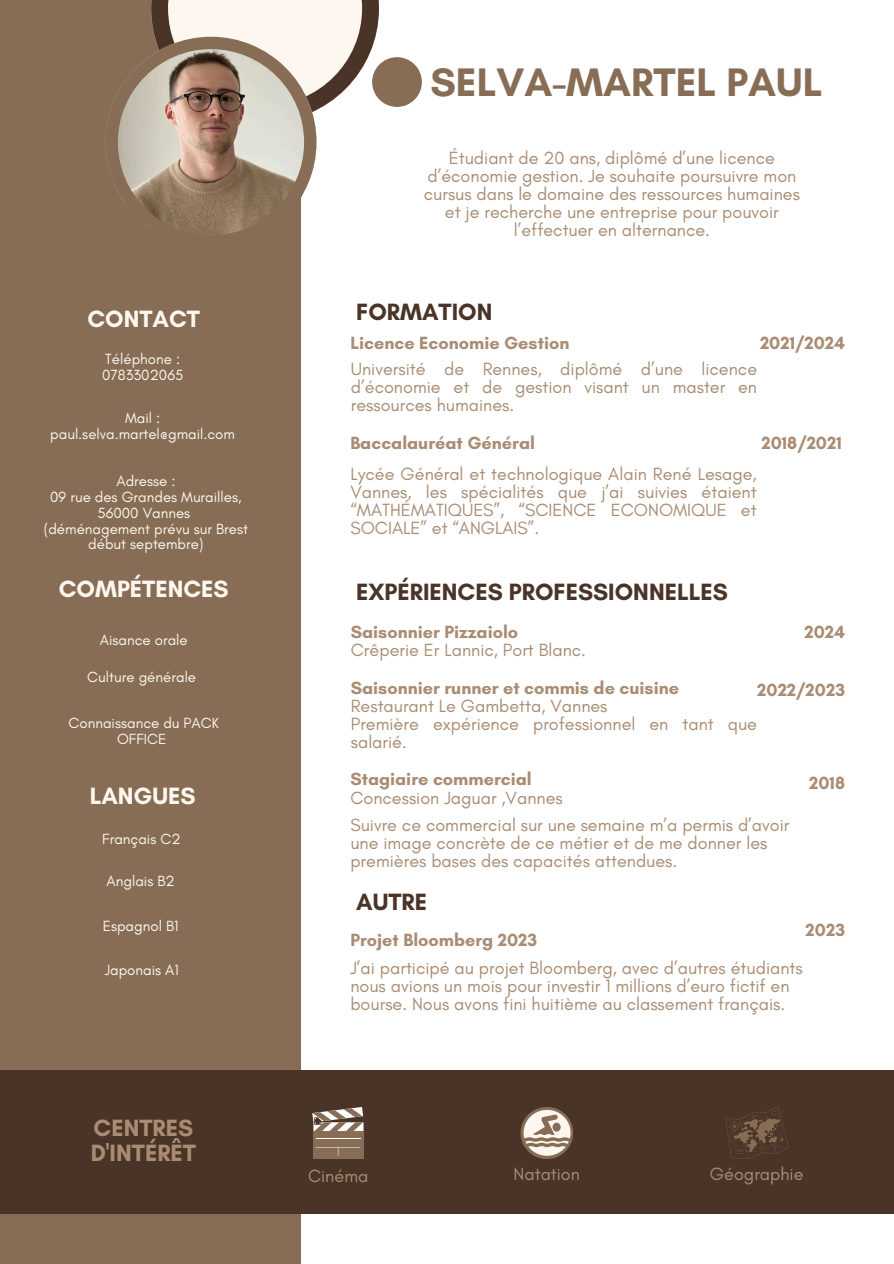
<style>
.page{position:relative;width:894px;height:1264px;background:#fff}
.page>*{position:absolute;margin:0;border:0;box-sizing:border-box;transform-origin:0 0}
.t1{font:700 40.5px "Glacial Indifference";color:#876d55}
.t2{font:700 24px "Glacial Indifference";color:#4a3427}
.t3{font:700 24px "Glacial Indifference";color:#fdf7f0}
.t4{font:700 24px/24.8px "Glacial Indifference";color:#a98c73}
.t5{font:18px/18px "Glacial Indifference";color:#a98c73}
.t6{font:700 18px "Glacial Indifference";color:#a98c73}
.t7{font:15px/15.8px "Glacial Indifference";color:#fdf7f0;text-align:center}
.s1{font-weight:700}
</style>
<div class="page">
<div style="left:0;top:0;width:301px;height:1263px;background:#876d55"></div>
<div style="left:0;top:1070px;width:893px;height:143px;background:#4a3427"></div>
<div style="left:372px;top:57px;width:50px;height:50px;background:#876d55;border-radius:50%"></div>
<div style="left:313px;top:1131px;width:50px;height:27px;background:#876d55"></div>
<hr style="left:316px;top:1138px;width:44px;height:1px;background:#fff">
<svg style="left:316px;top:1147px;width:44px;height:8px"></svg>
<svg style="left:312px;top:1107px;width:51px;height:24px"></svg>
<svg style="left:520px;top:1107px;width:53px;height:51px"></svg>
<svg style="left:725px;top:1107px;width:63px;height:51px"></svg>
<svg style="left:105px;top:0;width:273px;height:235px"></svg>
<p class="t3" style="left:87px;top:304px;width:114px">CONTACT</p>
<p class="t7" style="left:105px;top:351px;width:76px">Téléphone :</p>
<h2 class="t7" style="left:102px;top:367px;width:83px">0783302065</h2>
<p class="t7" style="left:125px;top:410px;width:37px">Mail :</p>
<p class="t7" style="left:50px;top:426px;width:186px">paul.selva.martel@gmail.com</p>
<p class="t7" style="left:116px;top:473px;width:60px">Adresse :</p>
<h2 class="t7" style="left:50px;top:489px;width:193px">09 rue des Grandes Murailles,<br>56000 Vannes</h2>
<p class="t7" style="left:44px;top:520px;width:206px">(déménagement prévu sur Brest début septembre)</p>
<p class="t3" style="left:59px;top:574px;width:171px">COMPÉTENCES</p>
<p class="t7" style="left:100px;top:631px;width:89px">Aisance orale</p>
<p class="t7" style="left:87px;top:669px;width:110px">Culture générale</p>
<h1 class="t7" style="left:69px;top:714px;width:152px">Connaissance du PACK<br>OFFICE</h1>
<h2 class="t3" style="left:90px;top:781px;width:107px">LANGUES</h2>
<h4 class="t7" style="left:102px;top:830px;width:80px">Français C2</h4>
<h3 class="t7" style="left:106px;top:873px;width:70px">Anglais B2</h3>
<h2 class="t7" style="left:103px;top:917px;width:77px">Espagnol B1</h2>
<h3 class="t7" style="left:105px;top:961px;width:76px">Japonais A1</h3>
<h3 class="t4" style="left:91px;top:1115px;width:107px">CENTRES<br>D'INTÉRÊT</h3>
<h2 class="t1" style="left:430px;top:57px;width:393px">SELVA-MARTEL PAUL</h2>
<p class="t5" style="left:424px;top:148px;width:377px;text-align:center">Étudiant de 20 ans, diplômé d’une licence d’économie gestion. Je souhaite poursuivre mon cursus dans le domaine des ressources humaines et je recherche une entreprise pour pouvoir l’effectuer en alternance.</p>
<p class="t2" style="left:356px;top:297px;width:138px">FORMATION</p>
<p class="t6" style="left:350px;top:332px;width:220px">Licence Economie Gestion</p>
<p class="t5" style="left:351px;top:360px;width:71px">Université</p>
<p class="t5" style="left:444px;top:360px;width:174px">de Rennes, diplômé</p>
<h4 class="t6" style="left:759px;top:332px;width:86px">2021/2024</h4>
<p class="t5" style="left:351px;top:360px;width:408px;text-align:justify;text-indent:290px">d’une licence d’économie et de gestion visant un master en ressources humaines.</p>
<h3 class="t6" style="left:350px;top:432px;width:186px">Baccalauréat Général</h3>
<h4 class="t5" style="left:350px;top:464px;width:407px;text-align:justify">Lycée Général et technologique Alain René Lesage, Vannes, les spécialités que j’ai suivies étaient “MATHÉMATIQUES”, “SCIENCE ECONOMIQUE et SOCIALE” et “ANGLAIS”.</h4>
<h2 class="t6" style="left:761px;top:432px;width:82px">2018/2021</h2>
<p class="t2" style="left:356px;top:577px;width:373px">EXPÉRIENCES PROFESSIONNELLES</p>
<h3 class="t5" style="left:351px;top:622px;width:237px"><span class="s1">Saisonnier Pizzaiolo<br></span>Crêperie Er Lannic, Port Blanc.</h3>
<p class="t6" style="left:804px;top:620px;width:42px">2024</p>
<h3 class="t5" style="left:351px;top:678px;width:407px"><span class="s1">Saisonnier runner et commis de cuisine<br></span>Restaurant Le Gambetta, Vannes<br>Première expérience professionnel en tant que salarié.</h3>
<h4 class="t6" style="left:757px;top:678px;width:89px">2022/2023</h4>
<h4 class="t5" style="left:350px;top:770px;width:214px"><span class="s1">Stagiaire commercial<br></span>Concession Jaguar ,Vannes</h4>
<h3 class="t5" style="left:350px;top:815px;width:440px">Suivre ce commercial sur une semaine m’a permis d’avoir une image concrète de ce métier et de me donner les premières bases des capacités attendues.</h3>
<h4 class="t2" style="left:356px;top:887px;width:72px">AUTRE</h4>
<h2 class="t6" style="left:350px;top:929px;width:188px">Projet Bloomberg 2023</h2>
<h3 class="t6" style="left:809px;top:771px;width:37px">2018</h3>
<p class="t6" style="left:805px;top:918px;width:41px">2023</p>
<h4 class="t5" style="left:350px;top:958px;width:453px">J’ai participé au projet Bloomberg, avec d’autres étudiants nous avions un mois pour investir 1 millions d’euro fictif en bourse. Nous avons fini huitième au classement français.</h4>
<h4 class="t5" style="left:308px;top:1166px;width:62px">Cinéma</h4>
<h3 class="t5" style="left:513px;top:1164px;width:68px">Natation</h3>
<h4 class="t5" style="left:709px;top:1164px;width:95px">Géographie</h4>
</div>
